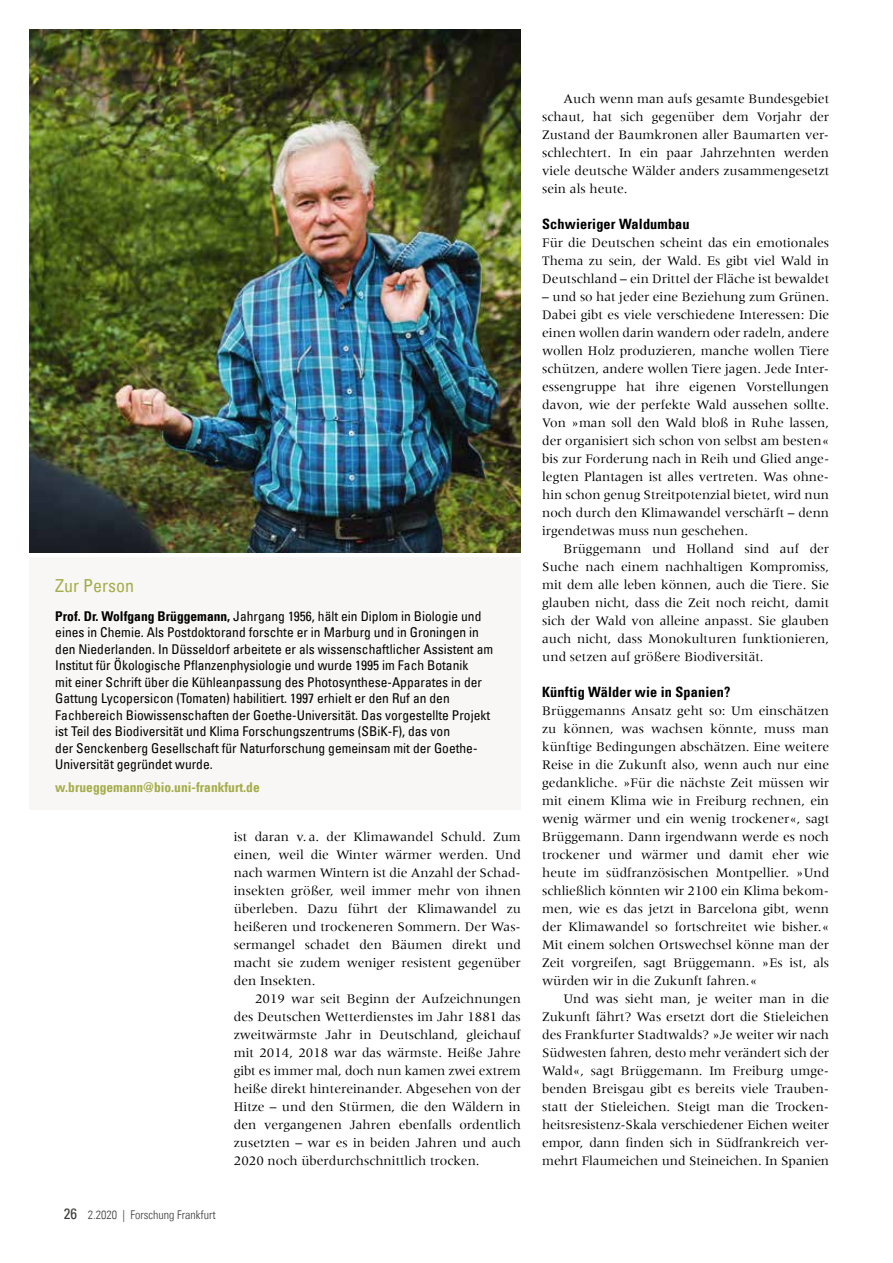
<style>
.page{position:relative;width:893px;height:1263px;background:#fff}
.page>*{position:absolute;margin:0;border:0;box-sizing:border-box;transform-origin:0 0}
.t1{font:condensed 18px "Univers Com 57";color:#a4ad4a}
.t2{font:14.25px "Univers Com 67 Bold Cond";letter-spacing:.01em;color:#000}
.t3{font:13.5px/18px "Meridien";color:#000;text-align:justify}
.t4{font:condensed 13.5px/16.5px "Univers Com 57";color:#000}
.t5{font:13.5px "Univers Com 67 Bold Cond";color:#a4ad4a}
.t6{font:12px "Univers Com 47 Light Cond";color:#3c3c3b}
.s1{font-family:"Univers Com 67 Bold Cond";font-stretch:normal}
.s2{font-family:"Univers Com 57";font-stretch:condensed;font-size:15px}
</style>
<div class="page">
<div style="left:30px;top:557px;width:491px;height:253px;background:#f9f7f5"></div>
<img style="left:30px;top:30px;width:491px;height:523px">
<h1 class="t1" style="left:55px;top:574px;width:80px">Zur Person</h1>
<p class="t4" style="left:55px;top:608px;width:439px"><span class="s1">Prof. Dr. Wolfgang Brüggemann,</span> Jahrgang 1956, hält ein Diplom in Biologie und eines in Chemie. Als Postdoktorand forschte er in Marburg und in Groningen in den Niederlanden. In Düsseldorf arbeitete er als wissenschaftlicher Assistent am Institut für Ökologische Pflanzenphysiologie und wurde 1995 im Fach Botanik<br>mit einer Schrift über die Kühleanpassung des Photosynthese-Apparates in der Gattung Lycopersicon (Tomaten) habilitiert. 1997 erhielt er den Ruf an den Fachbereich Biowissenschaften der Goethe-Universität. Das vorgestellte Projekt ist Teil des Biodiversität und Klima Forschungszentrums (SBiK-F), das von<br>der Senckenberg Gesellschaft für Naturforschung gemeinsam mit der Goethe-Universität gegründet wurde.</p>
<p class="t5" style="left:55px;top:779px;width:206px">w.brueggemann@bio.uni-frankfurt.de</p>
<p class="t6" style="left:64px;top:1208px;width:153px"><span class="s2">26</span> 2.2020 | Forschung Frankfurt</p>
<p class="t3" style="left:234px;top:828px;width:289px">ist daran v. a. der Klimawandel Schuld. Zum einen, weil die Winter wärmer werden. Und nach warmen Wintern ist die Anzahl der Schad&shy;insekten größer, weil immer mehr von ihnen überleben. Dazu führt der Klimawandel zu heißeren und trockeneren Sommern. Der Was&shy;sermangel schadet den Bäumen direkt und macht sie zudem weniger resistent gegenüber den Insekten.</p>
<p class="t3" style="left:234px;top:990px;width:289px;text-indent:21px">2019 war seit Beginn der Aufzeichnungen des Deutschen Wetterdienstes im Jahr 1881 das zweitwärmste Jahr in Deutschland, gleichauf mit 2014, 2018 war das wärmste. Heiße Jahre gibt es immer mal, doch nun kamen zwei extrem heiße direkt hintereinander. Abgesehen von der Hitze – und den Stürmen, die den Wäldern in den vergangenen Jahren ebenfalls ordentlich zusetzten – war es in beiden Jahren und auch 2020 noch überdurchschnittlich trocken.</p>
<p class="t3" style="left:542px;top:90px;width:289px;text-indent:21px">Auch wenn man aufs gesamte Bundesgebiet schaut, hat sich gegenüber dem Vorjahr der Zustand der Baumkronen aller Baumarten ver&shy;schlechtert. In ein paar Jahrzehnten werden viele deutsche Wälder anders zusammengesetzt sein als heute.</p>
<p class="t2" style="left:542px;top:215px;width:149px">Schwieriger Waldumbau</p>
<p class="t3" style="left:542px;top:234px;width:289px">Für die Deutschen scheint das ein emotionales Thema zu sein, der Wald. Es gibt viel Wald in Deutschland – ein Drittel der Fläche ist bewaldet</p>
<p class="t3" style="left:542px;top:288px;width:289px">– und so hat jeder eine Beziehung zum Grünen.<br>Dabei gibt es viele verschiedene Interessen: Die einen wollen darin wandern oder radeln, andere wollen Holz produzieren, manche wollen Tiere schützen, andere wollen Tiere jagen. Jede Inter&shy;essengruppe hat ihre eigenen Vorstellungen davon, wie der perfekte Wald aussehen sollte.<br>Von »man soll den Wald bloß in Ruhe lassen, der organisiert sich schon von selbst am besten« bis zur Forderung nach in Reih und Glied ange&shy;legten Plantagen ist alles vertreten. Was ohne&shy;hin schon genug Streitpotenzial bietet, wird nun noch durch den Klimawandel verschärft – denn irgendetwas muss nun geschehen.</p>
<p class="t3" style="left:542px;top:540px;width:289px;text-indent:21px">Brüggemann und Holland sind auf der Suche nach einem nachhaltigen Kompromiss, mit dem alle leben können, auch die Tiere. Sie glauben nicht, dass die Zeit noch reicht, damit sich der Wald von alleine anpasst. Sie glauben auch nicht, dass Monokulturen funktionieren, und setzen auf größere Biodiversität.</p>
<p class="t2" style="left:542px;top:683px;width:190px">Künftig Wälder wie in Spanien?</p>
<p class="t3" style="left:542px;top:702px;width:289px">Brüggemanns Ansatz geht so: Um einschätzen zu können, was wachsen könnte, muss man künftige Bedingungen abschätzen. Eine weitere Reise in die Zukunft also, wenn auch nur eine gedankliche. »Für die nächste Zeit müssen wir mit einem Klima wie in Freiburg rechnen, ein wenig wärmer und ein wenig trockener«, sagt Brüggemann. Dann irgendwann werde es noch trockener und wärmer und damit eher wie heute im südfranzösischen Montpellier. »Und schließlich könnten wir 2100 ein Klima bekom&shy;men, wie es das jetzt in Barcelona gibt, wenn der Klimawandel so fortschreitet wie bisher.« Mit einem solchen Ortswechsel könne man der Zeit vorgreifen, sagt Brüggemann. »Es ist, als würden wir in die Zukunft fahren.«</p>
<p class="t3" style="left:542px;top:990px;width:289px;text-indent:21px">Und was sieht man, je weiter man in die Zukunft fährt? Was ersetzt dort die Stieleichen des Frankfurter Stadtwalds? »Je weiter wir nach Südwesten fahren, desto mehr verändert sich der Wald«, sagt Brüggemann. Im Freiburg umge&shy;benden Breisgau gibt es bereits viele Trauben&shy;statt der Stieleichen. Steigt man die Trocken&shy;heitsresistenz-Skala verschiedener Eichen weiter empor, dann finden sich in Südfrankreich ver&shy;mehrt Flaumeichen und Steineichen. In Spanien</p>
</div>
